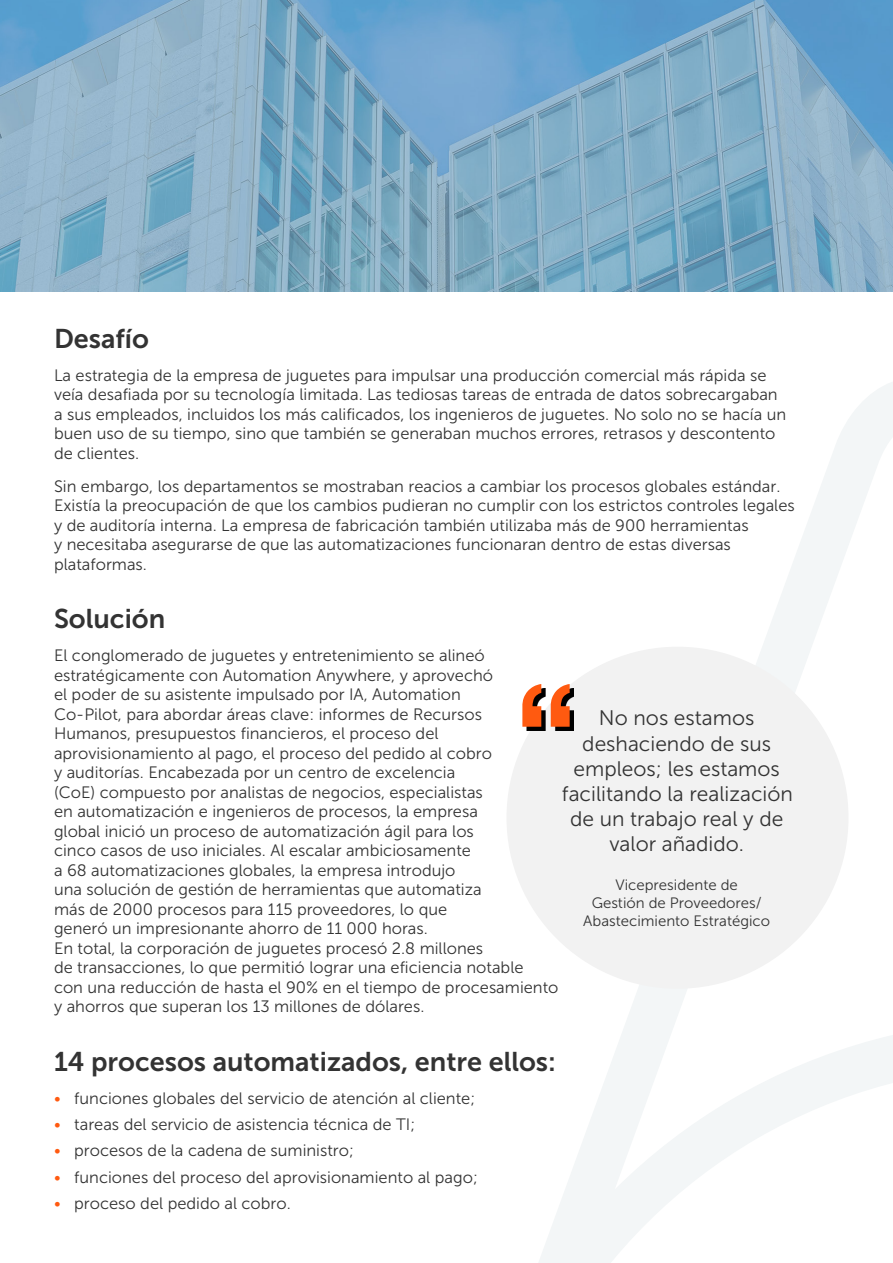
<style>
.page{position:relative;width:893px;height:1263px;background:#fff}
.page>*{position:absolute;margin:0;border:0;box-sizing:border-box;transform-origin:0 0}
.t1{font:27px "Museo Sans 700";color:#333}
.t2{font:21px/25.2px "Museo Sans 300";color:#333;text-align:center}
.Body{font:16.5px/19.5px "Museo Sans 300";color:#333}
.Quote_Title___Compan{font:15px/18px "Museo Sans 300";color:#333;text-align:center}
.s1{color:#ff5a10}
</style>
<div class="page">
<img style="left:0;top:0;width:893px;height:291px">
<svg style="left:526px;top:382px;width:367px;height:881px"></svg>
<div style="left:506px;top:647px;width:342px;height:342px;background:#f2f2f2;border-radius:50%"></div>
<svg style="left:527px;top:688px;width:47px;height:43px"></svg>
<svg style="left:522px;top:684px;width:48px;height:43px"></svg>
<h1 class="t1" style="left:54px;top:323px;width:96px">Desafío</h1>
<p class="Body" style="left:54px;top:366px;width:734px">La estrategia de la empresa de juguetes para impulsar una producción comercial más rápida se veía desafiada por su tecnología limitada. Las tediosas tareas de entrada de datos sobrecargaban a sus empleados, incluidos los más calificados, los ingenieros de juguetes. No solo no se hacía un buen uso de su tiempo, sino que también se generaban muchos errores, retrasos y descontento de clientes.</p>
<p class="Body" style="left:54px;top:477px;width:742px">Sin embargo, los departamentos se mostraban reacios a cambiar los procesos globales estándar.<br>Existía la preocupación de que los cambios pudieran no cumplir con los estrictos controles legales y de auditoría interna. La empresa de fabricación también utilizaba más de 900 herramientas<br>y necesitaba asegurarse de que las automatizaciones funcionaran dentro de estas diversas plataformas.</p>
<h1 class="t1" style="left:54px;top:604px;width:113px">Solución</h1>
<p class="Body" style="left:54px;top:646px;width:506px">El conglomerado de juguetes y entretenimiento se alineó estratégicamente con Automation Anywhere, y aprovechó<br>el poder de su asistente impulsado por IA, Automation<br>Co-Pilot, para abordar áreas clave: informes de Recursos Humanos, presupuestos financieros, el proceso del aprovisionamiento al pago, el proceso del pedido al cobro<br>y auditorías. Encabezada por un centro de excelencia<br>(CoE) compuesto por analistas de negocios, especialistas<br>en automatización e ingenieros de procesos, la empresa<br>global inició un proceso de automatización ágil para los<br>cinco casos de uso iniciales. Al escalar ambiciosamente<br>a 68 automatizaciones globales, la empresa introdujo<br>una solución de gestión de herramientas que automatiza<br>más de 2000 procesos para 115 proveedores, lo que<br>generó un impresionante ahorro de 11 000 horas.<br>En total, la corporación de juguetes procesó 2.8 millones<br>de transacciones, lo que permitió lograr una eficiencia notable<br>con una reducción de hasta el 90% en el tiempo de procesamiento y ahorros que superan los 13 millones de dólares.</p>
<h1 class="t1" style="left:54px;top:1046px;width:503px">14 procesos automatizados, entre ellos:</h1>
<p class="Body" style="left:54px;top:1089px;width:423px"><span class="s1">•</span> funciones globales del servicio de atención al cliente;</p>
<p class="Body" style="left:54px;top:1115px;width:363px"><span class="s1">•</span> tareas del servicio de asistencia técnica de TI;</p>
<p class="Body" style="left:54px;top:1141px;width:301px"><span class="s1">•</span> procesos de la cadena de suministro;</p>
<p class="Body" style="left:54px;top:1167px;width:425px"><span class="s1">•</span> funciones del proceso del aprovisionamiento al pago;</p>
<p class="Body" style="left:54px;top:1194px;width:238px"><span class="s1">•</span> proceso del pedido al cobro.</p>
<p class="t2" style="left:562px;top:706px;width:232px">No nos estamos deshaciendo de sus empleos; les estamos facilitando la realización de un trabajo real y de valor añadido.</p>
<p class="Quote_Title___Compan" style="left:583px;top:876px;width:188px">Vicepresidente de<br>Gestión de Proveedores/<br>Abastecimiento Estratégico</p>
</div>
